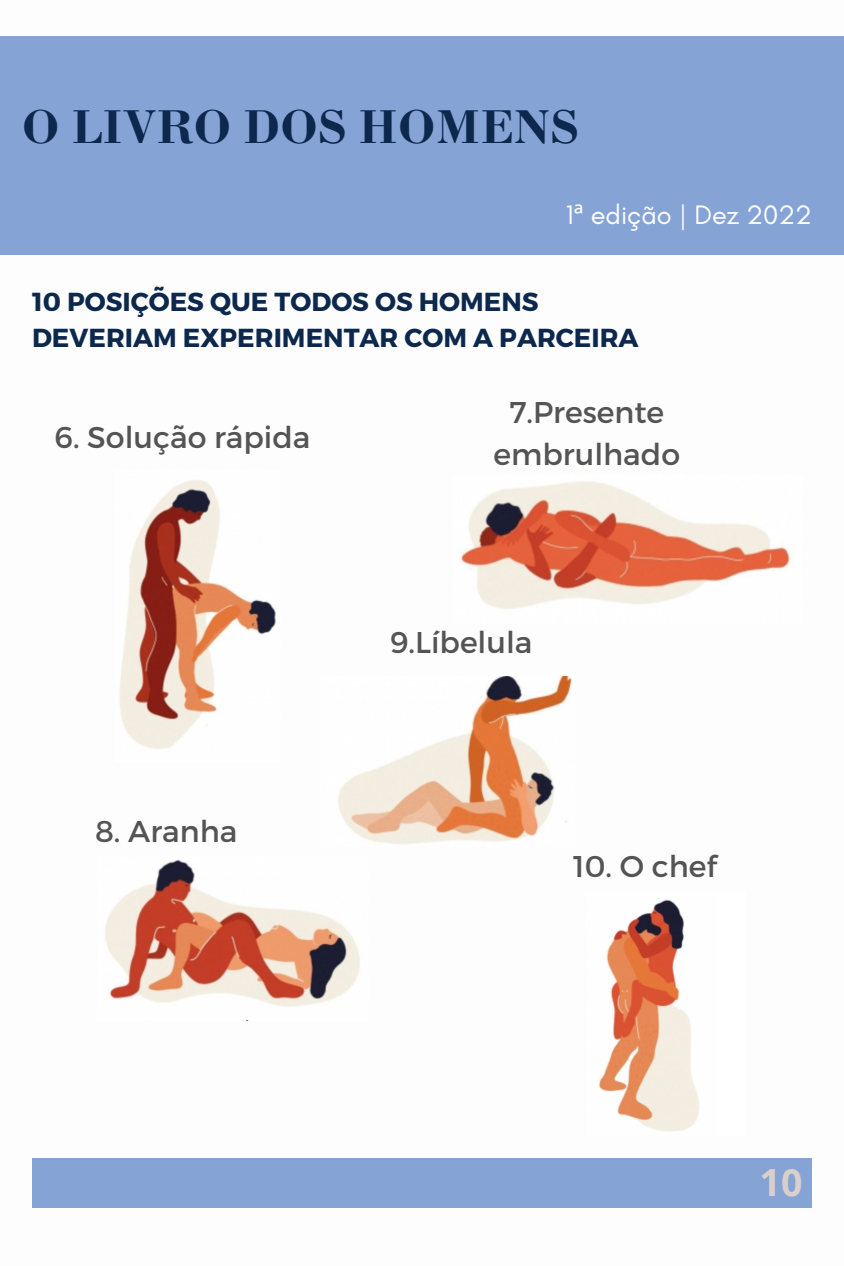
<style>
.page{position:relative;width:844px;height:1266px;background:#fff}
.page>*{position:absolute;margin:0;border:0;box-sizing:border-box;transform-origin:0 0}
.t1{font:700 49.8px "Bodoni";color:#0c284d}
.t2{font:700 37.5px "Open Sans";color:#d9d0cc}
.t3{font:30px/41.6px "Montserrat";color:#545454;text-align:center}
.t4{font:27.15px "Glacial Indifference";color:#fff}
.t5{font:700 26.03px/36px "Montserrat";color:#0c284d}
.s1{font-family:"Noto Sans"}
</style>
<div class="page">
<div style="left:0;top:36px;width:844px;height:218px;background:#86a3d5"></div>
<div style="left:32px;top:1158px;width:780px;height:50px;background:#86a3d5"></div>
<img style="left:119px;top:480px;width:157px;height:269px">
<img style="left:460px;top:481px;width:330px;height:129px">
<img style="left:105px;top:860px;width:255px;height:147px">
<img style="left:338px;top:676px;width:234px;height:169px">
<img style="left:598px;top:899px;width:101px;height:233px">
<h1 class="t1" style="left:22px;top:96px;width:559px">O LIVRO DOS HOMENS</h1>
<p class="t4" style="left:566px;top:198px;width:247px">1<span class="s1">ª</span> edição | Dez 2022</p>
<p class="t5" style="left:32px;top:282px;width:608px">10 POSIÇÕES QUE TODOS OS HOMENS<br>DEVERIAM EXPERIMENTAR COM A PARCEIRA</p>
<p class="t3" style="left:55px;top:415px;width:257px">6. Solução rápida</p>
<p class="t3" style="left:95px;top:808px;width:144px">8. Aranha</p>
<p class="t3" style="left:493px;top:390px;width:188px">7.Presente embrulhado</p>
<p class="t3" style="left:390px;top:620px;width:144px">9.Líbelula</p>
<p class="t3" style="left:573px;top:844px;width:145px">10. O chef</p>
<p class="t2" style="left:759px;top:1156px;width:44px">10</p>
</div>
